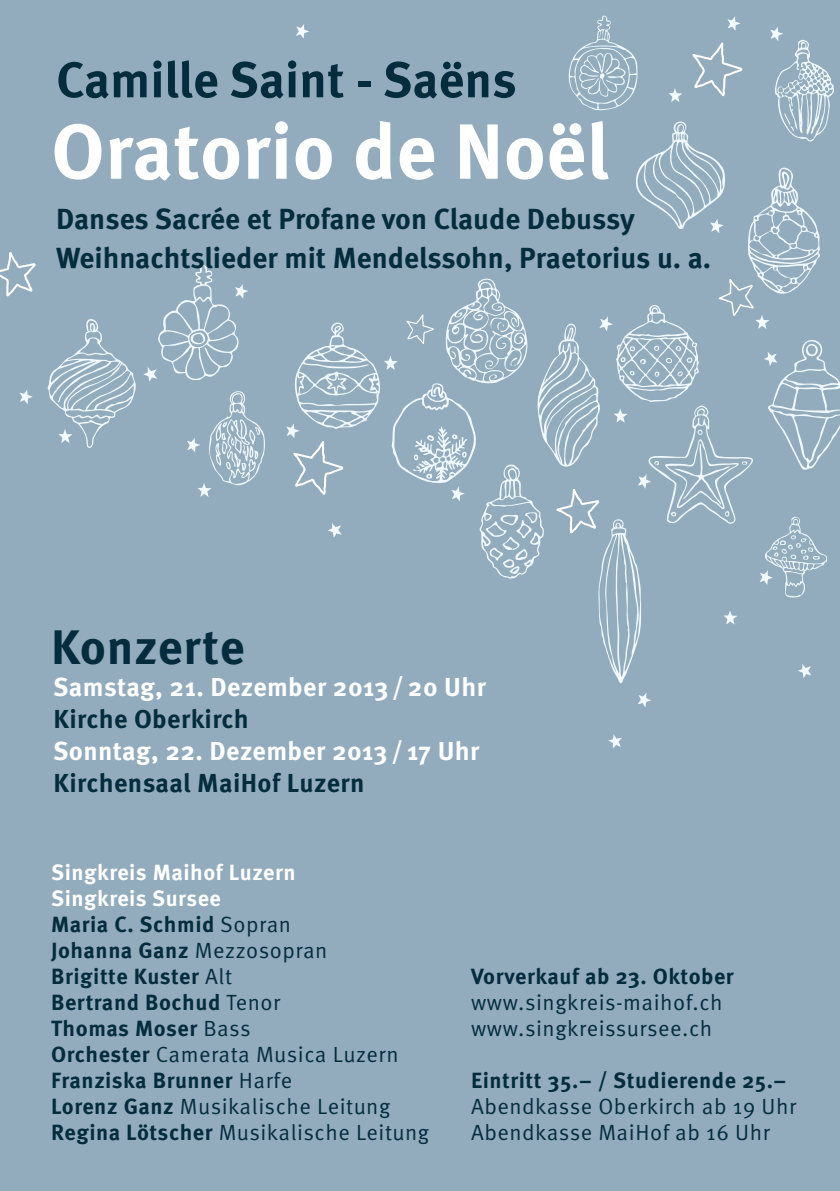
<style>
.page{position:relative;width:840px;height:1191px;background:#fff}
.page>*{position:absolute;margin:0;border:0;box-sizing:border-box;transform-origin:0 0}
.t1{font:700 78px "Meta OT";color:#fff}
.t2{font:700 50px "Meta OT";color:#032c3d}
.t3{font:700 48.4px "Meta OT";letter-spacing:.015em;color:#032c3d}
.t4{font:700 29px/39px "Meta OT";color:#032c3d}
.t5{font:700 26px "Meta OT";letter-spacing:.015em;color:#fff}
.t6{font:700 26px "Meta OT";letter-spacing:.015em;color:#032c3d}
.t7{font:700 22px/26px "Meta OT";letter-spacing:.025em;color:#032c3d}
.t8{font:22px/26px "Meta OT Norm";letter-spacing:.025em;color:#032c3d}
.s1{color:#fff}
.s2{font-family:"Meta OT Norm";font-weight:400}
.s3{font-family:"Meta OT";font-weight:700}
</style>
<div class="page">
<div style="left:0;top:0;width:839px;height:1191px;background:#92acbd"></div>
<svg style="left:0;top:252px;width:36px;height:44px"></svg>
<svg style="left:19px;top:389px;width:14px;height:15px"></svg>
<svg style="left:638px;top:693px;width:13px;height:14px"></svg>
<svg style="left:608px;top:734px;width:14px;height:14px"></svg>
<svg style="left:286px;top:15px;width:553px;height:668px"></svg>
<svg style="left:47px;top:265px;width:218px;height:232px"></svg>
<h2 class="t2" style="left:56px;top:50px;width:462px">Camille Saint - Saëns</h2>
<h1 class="t1" style="left:51px;top:105px;width:559px">Oratorio de Noël</h1>
<h3 class="t4" style="left:56px;top:200px;width:656px">Danses Sacrée et Profane von Claude Debussy<br>Weihnachtslieder mit Mendelssohn, Praetorius u. a.</h3>
<h3 class="t3" style="left:51px;top:618px;width:195px">Konzerte</h3>
<p class="t5" style="left:53px;top:671px;width:434px">Samstag, 21. Dezember 2013 / 20 Uhr</p>
<p class="t6" style="left:53px;top:703px;width:197px">Kirche Oberkirch</p>
<p class="t5" style="left:53px;top:735px;width:428px">Sonntag, 22. Dezember 2013 / 17 Uhr</p>
<p class="t6" style="left:53px;top:767px;width:312px">Kirchensaal MaiHof Luzern</p>
<p class="t7" style="left:51px;top:859px;width:278px"><span class="s1">Singkreis Maihof Luzern<br>Singkreis Sursee<br></span>Maria C. Schmid <span class="s2">Sopran<br></span>Johanna Ganz <span class="s2">Mezzosopran<br></span>Brigitte Kuster <span class="s2">Alt<br></span>Bertrand Bochud <span class="s2">Tenor<br></span>Thomas Moser <span class="s2">Bass</span></p>
<p class="t8" style="left:51px;top:1041px;width:349px"><span class="s3">Orchester</span> Camerata Musica Luzern</p>
<p class="t7" style="left:51px;top:1067px;width:242px">Franziska Brunner <span class="s2">Harfe</span></p>
<p class="t8" style="left:51px;top:1093px;width:379px"><span class="s3">Lorenz Ganz</span> Musikalische Leitung<br><span class="s3">Regina Lötscher</span> Musikalische Leitung</p>
<p class="t7" style="left:471px;top:963px;width:264px">Vorverkauf ab 23. Oktober</p>
<p class="t8" style="left:471px;top:989px;width:253px">www.singkreis-maihof.ch www.singkreissursee.ch</p>
<p class="t7" style="left:471px;top:1067px;width:316px">Eintritt 35.– / Studierende 25.–</p>
<p class="t8" style="left:471px;top:1093px;width:326px">Abendkasse Oberkirch ab 19 Uhr<br>Abendkasse MaiHof ab 16 Uhr</p>
</div>
